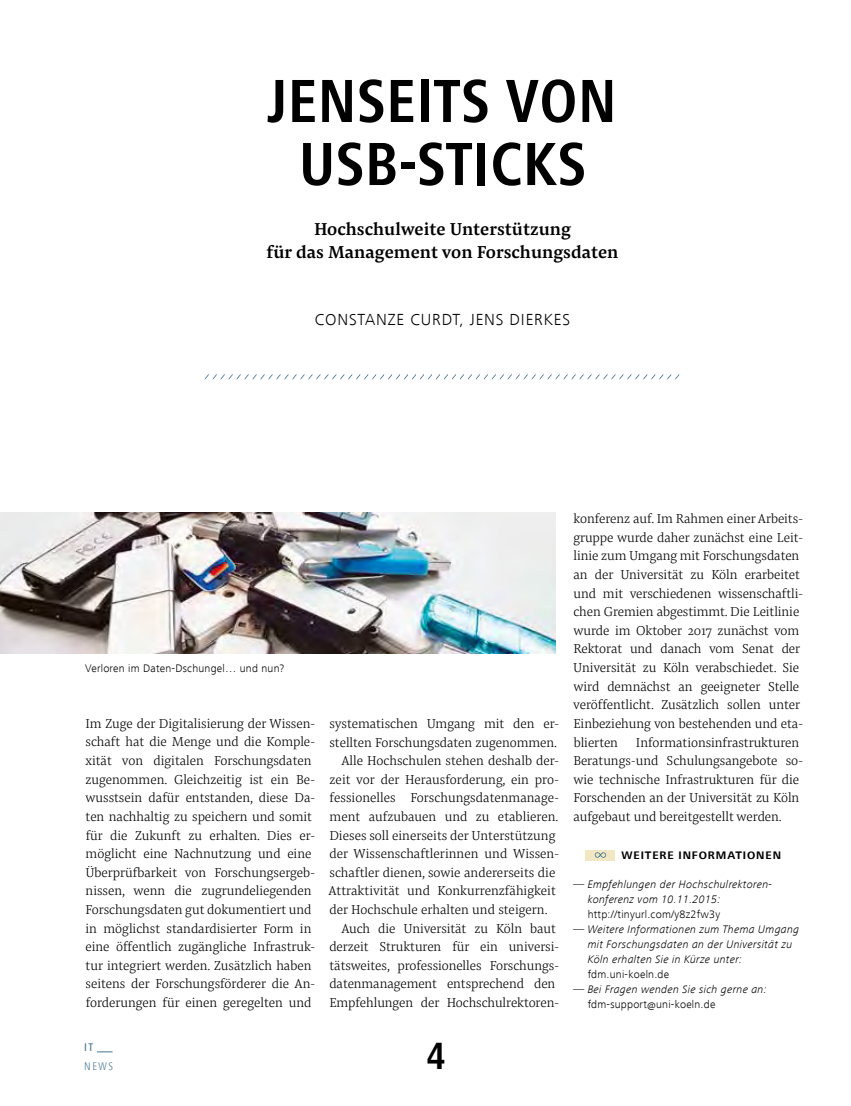
<style>
.page{position:relative;width:851px;height:1106px;background:#fff}
.page>*{position:absolute;margin:0;border:0;box-sizing:border-box;transform-origin:0 0}
.t1{font:700 condensed 63px/63px "Frutiger Next LT";color:#000;text-align:center}
.t2{font:700 condensed 39px "Frutiger Next LT";color:#000}
.t3{font:500 18px/23.4px "Pensum Pro";color:#000;text-align:center}
.t4{font:300 16.5px "Frutiger Next LT";letter-spacing:.05em;color:#000}
.t5{font:300 13.5px/18.6px "Pensum Pro";letter-spacing:-.005em;color:#000}
.t6{font:300 condensed 11.4px "Frutiger Next LT";color:#467593}
.t7{font:500 condensed 11.4px "Frutiger Next LT";color:#467593}
.t8{font:italic 300 11.25px/14.9px "Frutiger Next LT";letter-spacing:.02em;color:#000}
.t9{font:300 11.25px "Frutiger Next LT";letter-spacing:.02em;color:#000}
.t10{font:700 11.25px "Frutiger Next LT";letter-spacing:.08em;color:#000}
</style>
<div class="page">
<svg style="left:97px;top:1051px;width:15px;height:1px"></svg>
<svg style="left:205px;top:374px;width:474px;height:5px"></svg>
<div style="left:585px;top:849px;width:30px;height:11px;background:#f1e8c3"></div>
<svg style="left:594px;top:852px;width:12px;height:5px"></svg>
<img style="left:0;top:512px;width:556px;height:141px">
<h1 class="t1" style="left:267px;top:70px;width:351px">JENSEITS VON<br>USB-STICKS</h1>
<h3 class="t3" style="left:266px;top:217px;width:353px">Hochschulweite Unterstützung<br>für das Management von Forschungsdaten</h3>
<p class="t4" style="left:315px;top:310px;width:256px">CONSTANZE CURDT, JENS DIERKES</p>
<p class="t9" style="left:85px;top:662px;width:201px">Verloren im Daten-Dschungel… und nun?</p>
<p class="t5" style="left:85px;top:714px;width:231px">Im Zuge der Digitalisierung der Wissen&shy;schaft hat die Menge und die Komple&shy;xität von digitalen Forschungsdaten zugenommen. Gleichzeitig ist ein Be&shy;wusstsein dafür entstanden, diese Da&shy;ten nachhaltig zu speichern und somit für die Zukunft zu erhalten. Dies er&shy;möglicht eine Nachnutzung und eine Überprüfbarkeit von Forschungsergeb&shy;nissen, wenn die zugrundeliegenden Forschungsdaten gut dokumentiert und in möglichst standardisierter Form in eine öffentlich zugängliche Infrastruk&shy;tur integriert werden. Zusätzlich haben seitens der Forschungsförderer die An&shy;forderungen für einen geregelten und</p>
<p class="t5" style="left:329px;top:714px;width:231px">systematischen Umgang mit den er-</p>
<p class="t5" style="left:329px;top:732px;width:229px">stellten Forschungsdaten zugenommen.</p>
<p class="t5" style="left:341px;top:751px;width:219px">Alle Hochschulen stehen deshalb der-</p>
<p class="t5" style="left:329px;top:769px;width:231px">zeit vor der Herausforderung, ein pro-</p>
<p class="t5" style="left:329px;top:788px;width:229px">fessionelles Forschungsdatenmanage-</p>
<p class="t5" style="left:329px;top:807px;width:230px">ment aufzubauen und zu etablieren.</p>
<p class="t5" style="left:329px;top:825px;width:228px">Dieses soll einerseits der Unterstützung</p>
<p class="t5" style="left:329px;top:844px;width:231px">der Wissenschaftlerinnen und Wissen-</p>
<p class="t5" style="left:329px;top:862px;width:227px">schaftler dienen, sowie andererseits die</p>
<p class="t5" style="left:328px;top:881px;width:229px">Attraktivität und Konkurrenzfähigkeit</p>
<p class="t5" style="left:329px;top:900px;width:220px">der Hochschule erhalten und steigern.</p>
<p class="t5" style="left:341px;top:918px;width:216px">Auch die Universität zu Köln baut</p>
<p class="t5" style="left:329px;top:937px;width:231px">derzeit Strukturen für ein universi-</p>
<p class="t5" style="left:329px;top:955px;width:231px">tätsweites, professionelles Forschungs-</p>
<p class="t5" style="left:329px;top:974px;width:227px">datenmanagement entsprechend den</p>
<p class="t5" style="left:329px;top:993px;width:231px">Empfehlungen der Hochschulrektoren-</p>
<p class="t7" style="left:84px;top:1041px;width:10px">IT</p>
<p class="t6" style="left:84px;top:1060px;width:30px">NEWS</p>
<h2 class="t2" style="left:426px;top:1033px;width:20px">4</h2>
<p class="t5" style="left:573px;top:509px;width:231px">konferenz auf. Im Rahmen einer Arbeits&shy;gruppe wurde daher zunächst eine Leit&shy;linie zum Umgang mit Forschungsdaten an der Universität zu Köln erarbeitet und mit verschiedenen wissenschaftli&shy;chen Gremien abgestimmt. Die Leitlinie wurde im Oktober 2017 zunächst vom Rektorat und danach vom Senat der Universität zu Köln verabschiedet. Sie wird demnächst an geeigneter Stelle veröffentlicht. Zusätzlich sollen unter Einbeziehung von bestehenden und eta&shy;blierten</p>
<p class="t5" style="left:573px;top:732px;width:231px;text-indent:63px">Informationsinfrastrukturen Beratungs-und Schulungsangebote so&shy;wie technische Infrastrukturen für die Forschenden an der Universität zu Köln aufgebaut und bereitgestellt werden.</p>
<p class="t10" style="left:621px;top:848px;width:161px">WEITERE INFORMATIONEN</p>
<p class="t8" style="left:587px;top:877px;width:186px;text-indent:-15px">— Empfehlungen der Hochschulrektoren&shy;konferenz vom 10.11.2015:</p>
<p class="t9" style="left:587px;top:908px;width:134px">http://tinyurl.com/y8z2fw3y</p>
<p class="t8" style="left:587px;top:922px;width:213px;text-indent:-15px">— Weitere Informationen zum Thema Umgang mit Forschungsdaten an der Universität zu<br>Köln erhalten Sie in Kürze unter:</p>
<p class="t9" style="left:587px;top:967px;width:83px">fdm.uni-koeln.de</p>
<p class="t8" style="left:573px;top:981px;width:195px">— Bei Fragen wenden Sie sich gerne an:</p>
<p class="t9" style="left:587px;top:997px;width:129px">fdm-support@uni-koeln.de</p>
</div>
